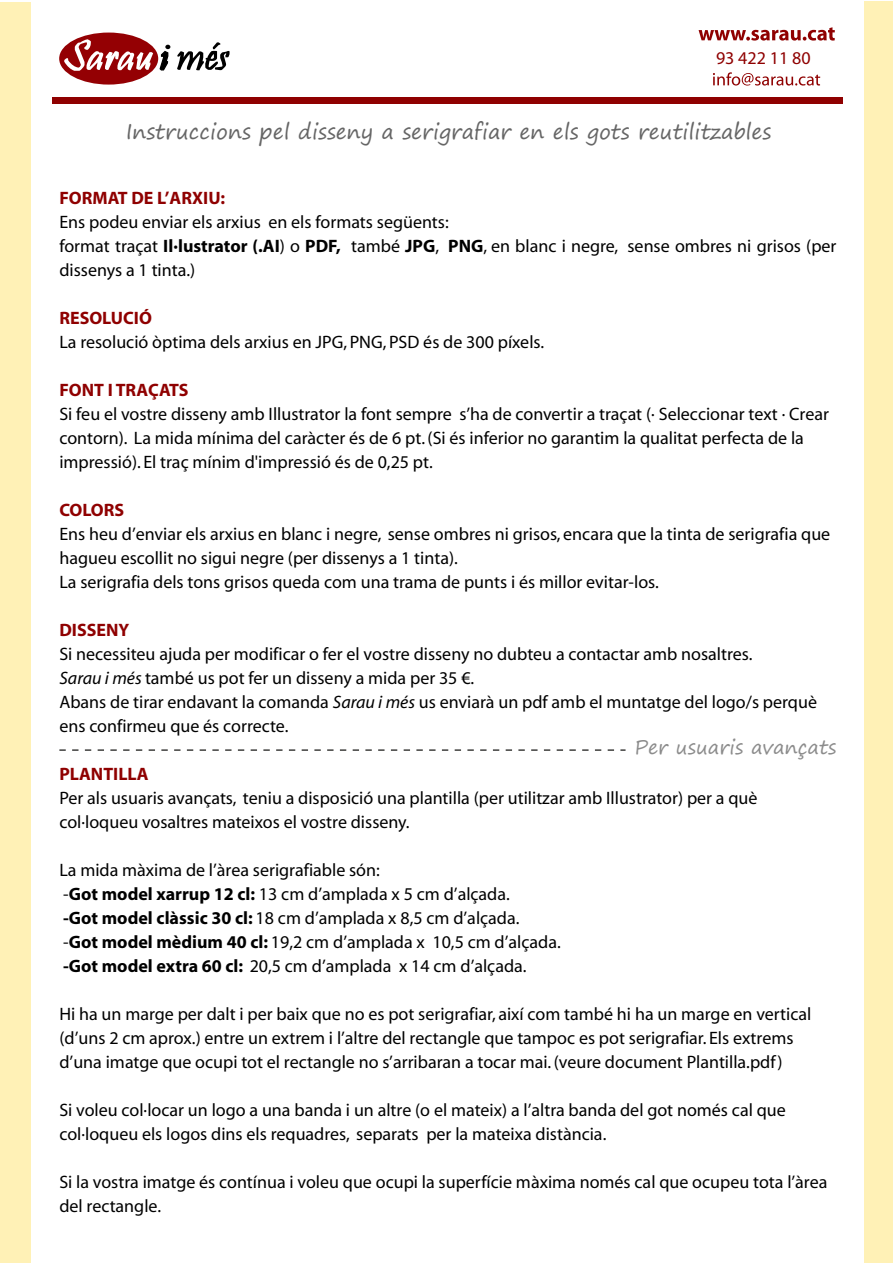
<style>
.page{position:relative;width:893px;height:1263px;background:#fff}
.page>*{position:absolute;margin:0;border:0;box-sizing:border-box;transform-origin:0 0}
.t1{font:21px "Segoe Print";color:#666}
.t2{font:19.5px "Segoe Print";color:#8c8c8c}
.t3{font:18px/24px "Myriad";color:#000}
.t4{font:700 18px "Myriad";color:#8f0000}
.t5{font:18px "Myriad";color:#8f0000}
.s1{font-weight:700}
.s2{font-style:italic}
</style>
<div class="page">
<div style="left:59px;top:33px;width:99px;height:52px;background:#940003;border-radius:50%"></div>
<svg style="left:177px;top:42px;width:53px;height:28px"></svg>
<svg style="left:159px;top:45px;width:11px;height:26px"></svg>
<svg style="left:64px;top:39px;width:89px;height:32px"></svg>
<svg style="left:699px;top:27px;width:136px;height:14px"></svg>
<svg style="left:713px;top:72px;width:107px;height:14px"></svg>
<div style="left:53px;top:98px;width:790px;height:6px;background:#8f0000"></div>
<div style="left:0;top:2px;width:30px;height:1261px;background:#fff1b6"></div>
<div style="left:864px;top:2px;width:29px;height:1261px;background:#fff1b6"></div>
<svg style="left:59px;top:749px;width:567px;height:2px"></svg>
<p class="t5" style="left:716px;top:49px;width:96px">93 422 11 80</p>
<p class="t1" style="left:126px;top:113px;width:647px">Instruccions pel disseny a serigrafiar en els gots reutilitzables</p>
<p class="t4" style="left:59px;top:189px;width:167px">FORMAT DE L’ARXIU:</p>
<p class="t3" style="left:59px;top:211px;width:779px">Ens podeu enviar els arxius en els formats següents:<br>format traçat <span class="s1">Il·lustrator (.AI</span>) o <span class="s1">PDF,</span> també <span class="s1">JPG</span>, <span class="s1">PNG</span>, en blanc i negre, sense ombres ni grisos (per dissenys a 1 tinta.)</p>
<p class="t4" style="left:59px;top:309px;width:94px">RESOLUCIÓ</p>
<p class="t3" style="left:59px;top:331px;width:486px">La resolució òptima dels arxius en JPG, PNG, PSD és de 300 píxels.</p>
<p class="t4" style="left:59px;top:381px;width:131px">FONT I TRAÇATS</p>
<p class="t3" style="left:59px;top:403px;width:771px">Si feu el vostre disseny amb Illustrator la font sempre s’ha de convertir a traçat (· Seleccionar text · Crear contorn). La mida mínima del caràcter és de 6 pt. (Si és inferior no garantim la qualitat perfecta de la impressió). El traç mínim d'impressió és de 0,25 pt.</p>
<p class="t4" style="left:59px;top:501px;width:66px">COLORS</p>
<p class="t3" style="left:59px;top:523px;width:772px">Ens heu d’enviar els arxius en blanc i negre, sense ombres ni grisos, encara que la tinta de serigrafia que hagueu escollit no sigui negre (per dissenys a 1 tinta).<br>La serigrafia dels tons grisos queda com una trama de punts i és millor evitar-los.</p>
<p class="t4" style="left:59px;top:621px;width:71px">DISSENY</p>
<p class="t3" style="left:59px;top:643px;width:759px">Si necessiteu ajuda per modificar o fer el vostre disseny no dubteu a contactar amb nosaltres.<br><span class="s2">Sarau i més</span> també us pot fer un disseny a mida per 35 €.<br>Abans de tirar endavant la comanda <span class="s2">Sarau i més</span> us enviarà un pdf amb el muntatge del logo/s perquè ens confirmeu que és correcte.</p>
<p class="t4" style="left:59px;top:765px;width:91px">PLANTILLA</p>
<p class="t3" style="left:59px;top:787px;width:700px">Per als usuaris avançats, teniu a disposició una plantilla (per utilitzar amb Illustrator) per a què col·loqueu vosaltres mateixos el vostre disseny.</p>
<p class="t3" style="left:59px;top:859px;width:503px">La mida màxima de l’àrea serigrafiable són:<br>-<span class="s1">Got model xarrup 12 cl:</span> 13 cm d’amplada x 5 cm d’alçada.<br><span class="s1">-Got model clàssic 30 cl:</span> 18 cm d’amplada x 8,5 cm d’alçada.<br>-<span class="s1">Got model mèdium 40 cl:</span> 19,2 cm d’amplada x 10,5 cm d’alçada. <span class="s1">-Got model extra 60 cl:</span> 20,5 cm d’amplada x 14 cm d’alçada.</p>
<p class="t3" style="left:59px;top:1003px;width:753px">Hi ha un marge per dalt i per baix que no es pot serigrafiar, així com també hi ha un marge en vertical (d’uns 2 cm aprox.) entre un extrem i l’altre del rectangle que tampoc es pot serigrafiar. Els extrems d’una imatge que ocupi tot el rectangle no s’arribaran a tocar mai. (veure document Plantilla.pdf)</p>
<p class="t3" style="left:59px;top:1099px;width:728px">Si voleu col·locar un logo a una banda i un altre (o el mateix) a l’altra banda del got només cal que col·loqueu els logos dins els requadres, separats per la mateixa distància.</p>
<p class="t3" style="left:59px;top:1171px;width:769px">Si la vostra imatge és contínua i voleu que ocupi la superfície màxima només cal que ocupeu tota l’àrea del rectangle.</p>
<p class="t2" style="left:634px;top:730px;width:203px">Per usuaris avançats</p>
</div>
